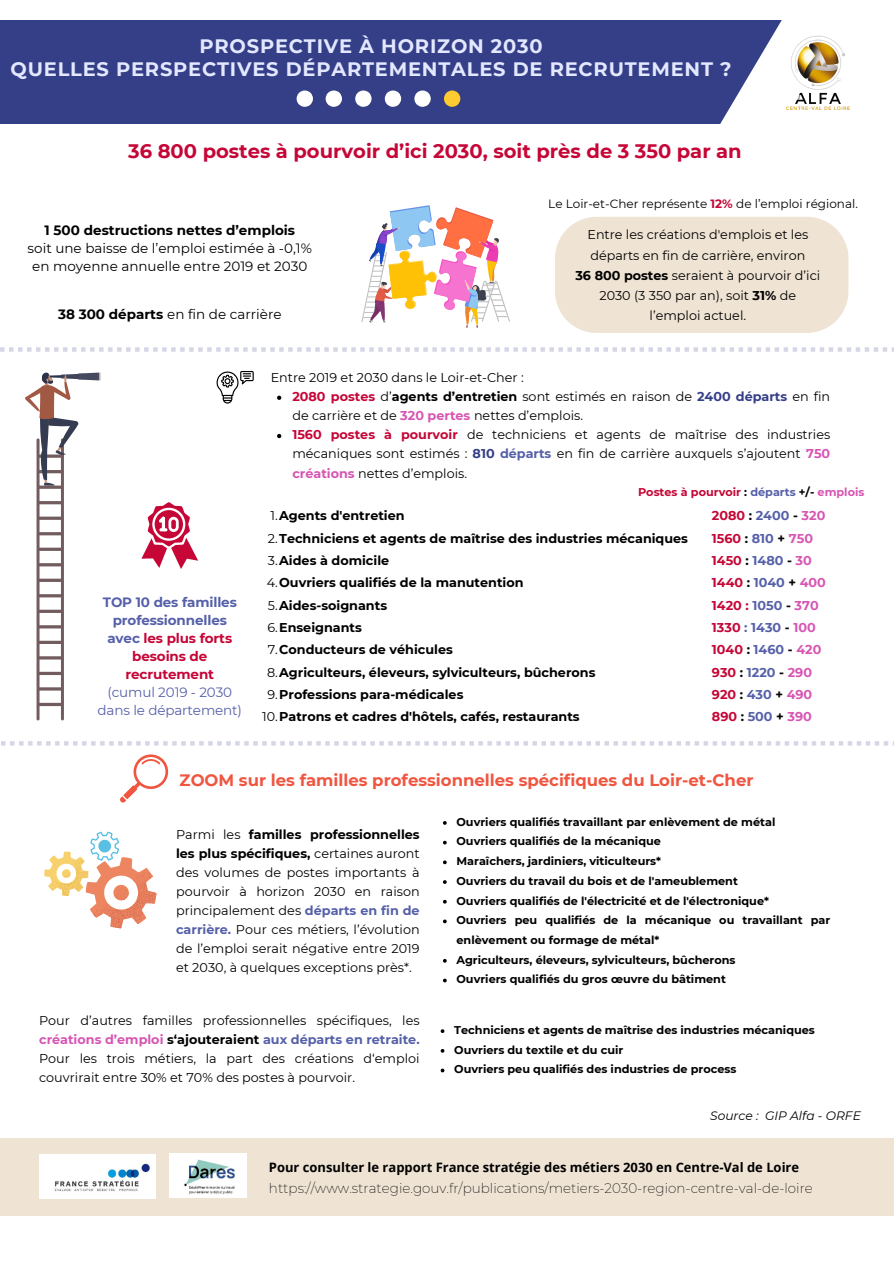
<style>
.page{position:relative;width:894px;height:1264px;background:#fff}
.page>*{position:absolute;margin:0;border:0;box-sizing:border-box;transform-origin:0 0}
.t1{font:700 19.5px "Montserrat";color:#c50637}
.t2{font:700 19.35px/22.5px "Montserrat";letter-spacing:.04em;color:#e3e8ff;text-align:center}
.t3{font:700 16.5px "Montserrat";color:#f05540}
.t4{font:700 13.5px/18px "Montserrat";letter-spacing:-.01em;color:#5560a9;text-align:center}
.t5{font:13.5px/18px "Montserrat";color:#000;text-align:center}
.t6{font:200 13.5px "Montserrat";color:#000}
.t7{font:13.5px "Montserrat";color:#000001}
.t8{font:700 12.9px "Open Sans";color:#000}
.t9{font:12.75px/19.2px "Montserrat";color:#000;text-align:justify}
.t10{font:700 12.75px "Montserrat";color:#000}
.t11{font:700 12.75px/22.4px "Montserrat";color:#c50637}
.t12{font:700 12.75px/22.4px "Montserrat";color:#5560a9}
.t13{font:italic 12.3px "Montserrat";color:#000}
.t14{font:12px "Montserrat";color:#000}
.t15{font:700 11.25px/19.6px "Montserrat";color:#000}
.t16{font:700 11.25px "Montserrat";color:#c50637}
.s1{font-weight:700;color:#000001}
.s2{font-weight:700}
.s3{color:#000}
.s4{font-weight:700;color:#c50637}
.s5{color:#c50637}
.s6{font-weight:400}
.s7{font-weight:700;color:#353f88}
.s8{font-weight:700;color:#d755b3}
.s9{font-weight:700;color:#5560a9}
.s10{color:#5560a9}
.s11{color:#d755b3}
</style>
<div class="page">
<div style="left:0;top:20px;width:893px;height:104px;background:#353f88"></div>
<div style="left:0;top:1137px;width:893px;height:78px;background:#efe3d4"></div>
<svg style="left:325px;top:90px;width:17px;height:17px"></svg>
<svg style="left:355px;top:90px;width:17px;height:17px"></svg>
<svg style="left:384px;top:90px;width:17px;height:17px"></svg>
<svg style="left:414px;top:90px;width:17px;height:17px"></svg>
<svg style="left:444px;top:90px;width:16px;height:17px"></svg>
<svg style="left:296px;top:90px;width:17px;height:17px"></svg>
<svg style="left:720px;top:20px;width:173px;height:104px"></svg>
<img style="left:776px;top:32px;width:83px;height:84px">
<svg style="left:361px;top:205px;width:149px;height:123px"></svg>
<div style="left:555px;top:217px;width:293px;height:116px;background:#efe3d4"></div>
<img style="left:39px;top:1154px;width:116px;height:44px">
<img style="left:170px;top:1153px;width:76px;height:43px">
<svg style="left:1px;top:741px;width:888px;height:4px"></svg>
<svg style="left:0;top:347px;width:893px;height:5px"></svg>
<svg style="left:25px;top:372px;width:75px;height:348px"></svg>
<svg style="left:141px;top:502px;width:57px;height:66px"></svg>
<svg style="left:216px;top:371px;width:38px;height:32px"></svg>
<svg style="left:120px;top:754px;width:49px;height:48px"></svg>
<svg style="left:44px;top:831px;width:112px;height:97px"></svg>
<svg style="left:277px;top:395px;width:4px;height:5px"></svg>
<svg style="left:277px;top:434px;width:4px;height:4px"></svg>
<svg style="left:443px;top:860px;width:3px;height:4px"></svg>
<svg style="left:443px;top:919px;width:3px;height:4px"></svg>
<svg style="left:440px;top:1068px;width:4px;height:4px"></svg>
<p class="t2" style="left:11px;top:35px;width:722px">PROSPECTIVE À HORIZON 2030<br>QUELLES PERSPECTIVES DÉPARTEMENTALES DE RECRUTEMENT ?</p>
<h5 class="t1" style="left:128px;top:139px;width:614px">36 800 postes à pourvoir d’ici 2030, soit près de 3 350 par an</h5>
<h5 class="t5" style="left:28px;top:221px;width:286px"><span class="s1">1 500 destructions nettes d’emplois<br></span>soit une baisse de l’emploi estimée à -0,1% en moyenne annuelle entre 2019 et 2030</h5>
<p class="t7" style="left:58px;top:305px;width:225px"><span class="s2">38 300 départs</span> <span class="s3">en</span> fin de carrière</p>
<p class="t14" style="left:548px;top:196px;width:311px">Le Loir-et-Cher représente <span class="s4">12%</span> de l’emploi régional.</p>
<h5 class="t9" style="left:575px;top:225px;width:246px;line-height:20.2px;text-align:center">Entre les créations d'emplois et les départs en fin de carrière, environ<br><span class="s2">36 800 postes</span> seraient à pourvoir d’ici<br>2030 (3 350 par an), soit <span class="s2">31%</span> de l’emploi actuel.</h5>
<p class="t4" style="left:97px;top:593px;width:146px">TOP 10 des familles professionnelles avec <span class="s5">les plus forts besoins de recrutement<br></span><span class="s6">(cumul 2019 - 2030 dans le département)</span></p>
<h6 class="t9" style="left:270px;top:367px;width:254px">Entre 2019 et 2030 dans le Loir-et-Cher :</h6>
<p class="t9" style="left:292px;top:387px;width:539px"><span class="s4">2080 postes</span> d’<span class="s2">agents d’entretien</span> sont estimés en raison de <span class="s7">2400 départs</span> en fin de carrière et de <span class="s8">320 pertes</span> nettes d’emplois.</p>
<p class="t9" style="left:292px;top:425px;width:539px"><span class="s4">1560 postes à pourvoir</span> de techniciens et agents de maîtrise des industries mécaniques sont estimés : <span class="s7">810</span> <span class="s9">départs</span> en fin de carrière auxquels s’ajoutent <span class="s8">750 créations</span> nettes d’emplois.</p>
<p class="t11" style="left:711px;top:504px;width:115px">2080 <span class="s3">:</span> <span class="s10">2400</span> <span class="s3">-</span> <span class="s11">320</span></p>
<p class="t11" style="left:711px;top:527px;width:103px">1560 <span class="s3">:</span> <span class="s10">810</span> <span class="s3">+</span> <span class="s11">750</span></p>
<p class="t11" style="left:711px;top:549px;width:115px">1450 <span class="s3">:</span> <span class="s10">1480</span> <span class="s3">-</span> <span class="s11">30<br></span>1440 <span class="s3">:</span> <span class="s10">1040</span> <span class="s3">+</span> <span class="s11">400</span></p>
<p class="t11" style="left:711px;top:594px;width:108px">1420 : <span class="s10">1050</span> <span class="s3">-</span> <span class="s11">370</span></p>
<p class="t12" style="left:711px;top:616px;width:111px"><span class="s5">1330</span> : 1430 <span class="s3">-</span> <span class="s11">100<br></span><span class="s5">1040</span> <span class="s3">:</span> 1460 <span class="s3">-</span> <span class="s11">420<br></span><span class="s5">930</span> <span class="s3">:</span> 1220 <span class="s3">-</span> <span class="s11">290</span></p>
<p class="t11" style="left:711px;top:683px;width:102px">920 <span class="s3">:</span> <span class="s10">430</span> <span class="s3">+</span> <span class="s11">490</span></p>
<p class="t11" style="left:711px;top:705px;width:101px">890 <span class="s3">:</span> <span class="s10">500</span> <span class="s3">+</span> <span class="s11">390</span></p>
<p class="t16" style="left:638px;top:484px;width:228px">Postes à pourvoir <span class="s3">:</span> <span class="s10">départs</span> <span class="s3">+/-</span> <span class="s11">emplois</span></p>
<p class="t10" style="left:270px;top:508px;width:135px"><span class="s6">1.</span>Agents d'entretien</p>
<p class="t10" style="left:268px;top:530px;width:421px"><span class="s6">2.</span>Techniciens et agents de maîtrise des industries mécaniques</p>
<p class="t10" style="left:268px;top:552px;width:123px"><span class="s6">3.</span>Aides à domicile</p>
<p class="t10" style="left:267px;top:575px;width:258px"><span class="s6">4.</span>Ouvriers qualifiés de la manutention</p>
<p class="t10" style="left:268px;top:597px;width:121px"><span class="s6">5.</span>Aides-soignants</p>
<h2 class="t10" style="left:267px;top:619px;width:96px"><span class="s6">6.</span>Enseignants</h2>
<p class="t10" style="left:267px;top:642px;width:187px"><span class="s6">7.</span>Conducteurs de véhicules</p>
<h5 class="t10" style="left:267px;top:664px;width:330px"><span class="s6">8.</span>Agriculteurs, éleveurs, sylviculteurs, bûcherons</h5>
<p class="t10" style="left:267px;top:686px;width:197px"><span class="s6">9.</span>Professions para-médicales</p>
<p class="t10" style="left:262px;top:709px;width:319px"><span class="s6">10.</span>Patrons et cadres d'hôtels, cafés, restaurants</p>
<p class="t3" style="left:179px;top:770px;width:575px">ZOOM sur les familles professionnelles spécifiques du Loir-et-Cher</p>
<h4 class="t9" style="left:176px;top:824px;width:245px">Parmi les <span class="s2">familles professionnelles les plus spécifiques,</span> certaines auront des volumes de postes importants à pourvoir à horizon 2030 en raison principalement des <span class="s9">départs en fin de carrière.</span> Pour ces métiers, l’évolution de l’emploi serait négative entre 2019 et 2030, à quelques exceptions près*.</h4>
<p class="t15" style="left:456px;top:811px;width:320px">Ouvriers qualifiés travaillant par enlèvement de métal</p>
<h4 class="t15" style="left:456px;top:831px;width:206px">Ouvriers qualifiés de la mécanique</h4>
<p class="t15" style="left:456px;top:851px;width:206px">Maraîchers, jardiniers, viticulteurs*</p>
<h4 class="t15" style="left:456px;top:871px;width:283px">Ouvriers du travail du bois et de l'ameublement</h4>
<p class="t15" style="left:456px;top:890px;width:314px">Ouvriers qualifiés de l'électricité et de l'électronique*</p>
<p class="t15" style="left:456px;top:910px;width:375px">Ouvriers peu qualifiés de la mécanique ou travaillant par enlèvement ou formage de métal*</p>
<h3 class="t15" style="left:456px;top:949px;width:280px">Agriculteurs, éleveurs, sylviculteurs, bûcherons</h3>
<p class="t15" style="left:456px;top:969px;width:271px">Ouvriers qualifiés du gros œuvre du bâtiment</p>
<h5 class="t9" style="left:39px;top:1010px;width:382px">Pour d’autres familles professionnelles spécifiques, les <span class="s8">créations d’emploi</span> <span class="s2">s‘ajouteraient</span> <span class="s9">aux départs en retraite.<br></span>Pour les trois métiers, la part des créations d‘emploi couvrirait entre 30% et 70% des postes à pourvoir.</h5>
<h5 class="t15" style="left:454px;top:1020px;width:362px">Techniciens et agents de maîtrise des industries mécaniques</h5>
<p class="t15" style="left:454px;top:1039px;width:171px">Ouvriers du textile et du cuir</p>
<p class="t15" style="left:454px;top:1059px;width:284px">Ouvriers peu qualifiés des industries de process</p>
<p class="t13" style="left:710px;top:1107px;width:152px">Source : GIP Alfa - ORFE</p>
<p class="t8" style="left:269px;top:1158px;width:531px">Pour consulter le rapport France stratégie des métiers 2030 en Centre-Val de Loire</p>
<p class="t6" style="left:269px;top:1179px;width:545px">https://www.strategie.gouv.fr/publications/metiers-2030-region-centre-val-de-loire</p>
</div>
